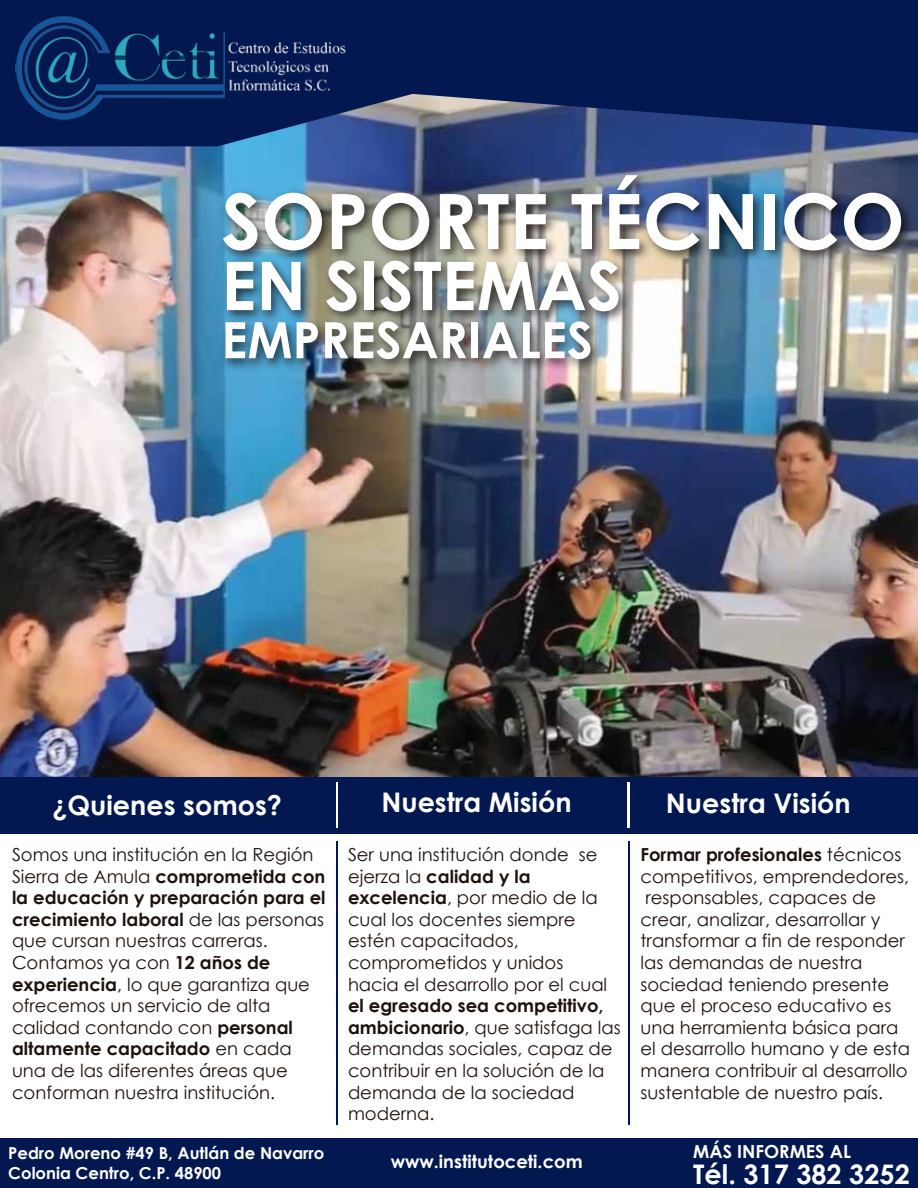
<style>
.page{position:relative;width:918px;height:1188px;background:#fff}
.page>*{position:absolute;margin:0;border:0;box-sizing:border-box;transform-origin:0 0}
.t1{font:700 76.65px "Century Gothic";color:#fff}
.t2{font:700 67.2px "Century Gothic";color:#fff}
.t3{font:700 50.1px "Century Gothic";color:#fff}
.t4{font:700 27px "Century Gothic";color:#fff}
.t5{font:18px/21.6px "Century Gothic";color:#1e120d}
.t6{font:700 18px "Century Gothic";color:#fff}
.t7{font:700 16.5px/19.8px "Century Gothic";color:#fff}
.s1{font-weight:700}
</style>
<div class="page">
<img style="left:0;top:146px;width:918px;height:631px">
<svg style="left:0;top:0;width:918px;height:146px;background:#12275d"></svg>
<img style="left:213px;top:167px;width:705px;height:224px">
<div style="left:0;top:777px;width:918px;height:57px;background:#031850"></div>
<hr style="left:336px;top:782px;width:2px;height:46px;background:#fff">
<hr style="left:628px;top:782px;width:2px;height:46px;background:#fff">
<hr style="left:336px;top:841px;width:2px;height:284px;background:#031850">
<hr style="left:628px;top:841px;width:2px;height:284px;background:#031850">
<div style="left:0;top:1138px;width:918px;height:50px;background:#031850"></div>
<img style="left:9px;top:10px;width:342px;height:115px">
<h1 class="t1" style="left:221px;top:163px;width:685px">SOPORTE TÉCNICO</h1>
<h2 class="t2" style="left:221px;top:235px;width:402px">EN SISTEMAS</h2>
<h3 class="t3" style="left:221px;top:302px;width:373px">EMPRESARIALES</h3>
<h3 class="t4" style="left:52px;top:784px;width:231px">¿Quienes somos?</h3>
<h3 class="t4" style="left:381px;top:782px;width:192px">Nuestra Misión</h3>
<h3 class="t4" style="left:666px;top:782px;width:186px">Nuestra Visión</h3>
<p class="t5" style="left:12px;top:843px;width:315px">Somos una institución en la Región<br>Sierra de Amula <span class="s1">comprometida con la educación y preparación para el crecimiento laboral</span> de las personas que cursan nuestras carreras.<br>Contamos ya con <span class="s1">12 años de experiencia</span>, lo que garantiza que ofrecemos un servicio de alta calidad contando con <span class="s1">personal altamente capacitado</span> en cada una de las diferentes áreas que conforman nuestra institución.</p>
<p class="t5" style="left:348px;top:843px;width:261px">Ser una institución donde se ejerza la <span class="s1">calidad y la excelencia</span>, por medio de la cual los docentes siempre estén capacitados, comprometidos y unidos hacia el desarrollo por el cual</p>
<p class="t5" style="left:640px;top:843px;width:271px"><span class="s1">Formar profesionales</span> técnicos competitivos, emprendedores, responsables, capaces de crear, analizar, desarrollar y transformar a fin de responder las demandas de nuestra sociedad teniendo presente que el proceso educativo es una herramienta básica para el desarrollo humano y de esta manera contribuir al desarrollo sustentable de nuestro país.</p>
<p class="t5" style="left:348px;top:995px;width:274px"><span class="s1">el egresado sea competitivo, ambicionario</span>, que satisfaga las demandas sociales, capaz de contribuir en la solución de la demanda de la sociedad moderna.</p>
<p class="t7" style="left:8px;top:1142px;width:318px">Pedro Moreno #49 B, Autlán de Navarro<br>Colonia Centro, C.P. 48900</p>
<p class="t6" style="left:391px;top:1148px;width:193px">www.institutoceti.com</p>
<p class="t6" style="left:693px;top:1138px;width:159px">MÁS INFORMES AL</p>
<h3 class="t4" style="left:693px;top:1153px;width:218px">Tél. 317 382 3252</h3>
</div>
